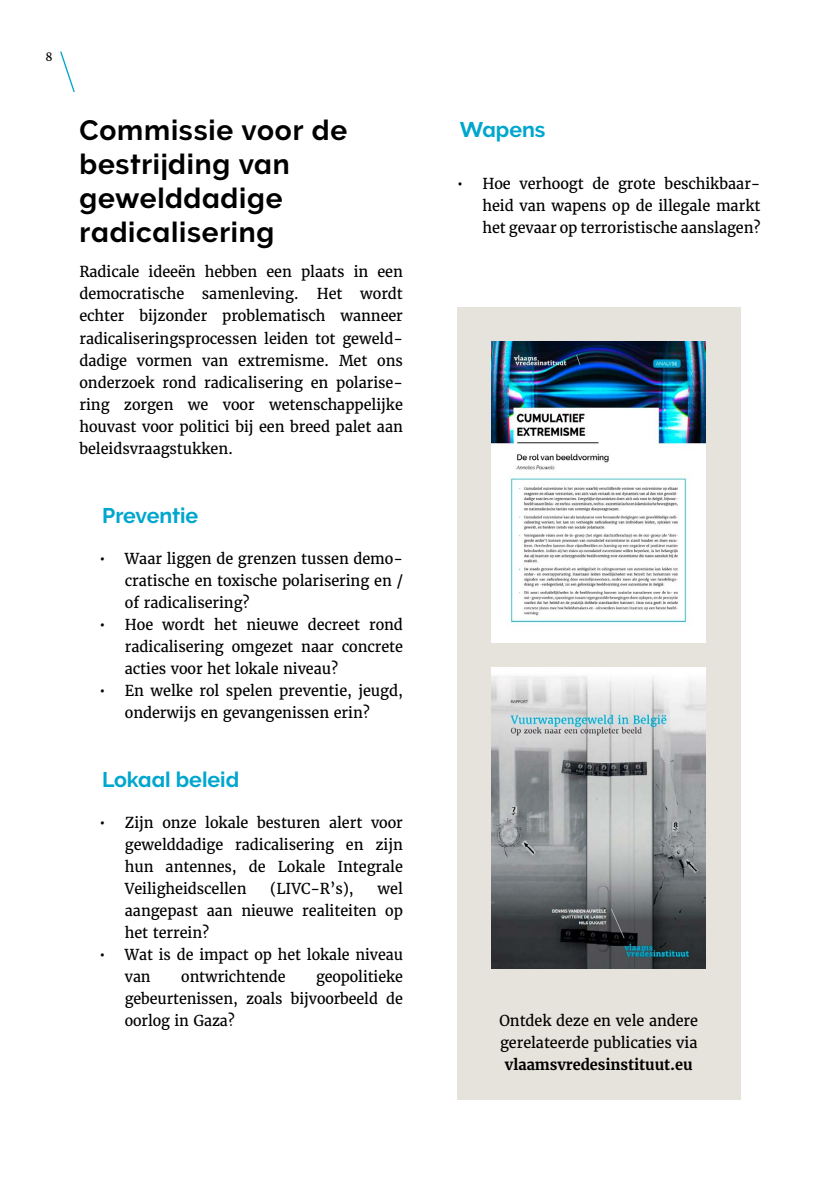
<style>
.page{position:relative;width:840px;height:1191px;background:#fff}
.page>*{position:absolute;margin:0;border:0;box-sizing:border-box;transform-origin:0 0}
._01_-_Titel_binnenwerk{font:700 28px/34px "Raleway";letter-spacing:.025em;color:#000}
._03_-_Tussentitel_-_niveau_1_1__blauw{font:700 21.2px "Raleway";color:#00a6ce}
._02_-_Body_insprong{font:15px/22px "Merriweather";letter-spacing:-.005em;color:#000;text-align:justify}
._02_-_Body_insprong-2{font:15px/22px "Merriweather";letter-spacing:-.005em;color:#000;scale:.96 1}
._02_-_Body_insprong-3{font:700 15px "Merriweather";letter-spacing:-.005em;color:#000}
.t1{font:11.2px "Merriweather";color:#000}
</style>
<div class="page">
<svg style="left:60px;top:51px;width:15px;height:41px"></svg>
<div style="left:456px;top:308px;width:284px;height:792px;background:#e6e2dc"></div>
<img style="left:491px;top:341px;width:214px;height:302px">
<img style="left:491px;top:667px;width:214px;height:301px">
<p class="t1" style="left:46px;top:50px;width:9px">8</p>
<p class="_01_-_Titel_binnenwerk" style="left:79px;top:113px;width:269px">Commissie voor de bestrijding van gewelddadige radicalisering</p>
<p class="_02_-_Body_insprong" style="left:79px;top:261px;width:325px">Radicale ideeën hebben een plaats in een democratische samenleving. Het wordt echter bijzonder problematisch wanneer radicaliseringsprocessen leiden tot geweld&shy;dadige vormen van extremisme. Met ons onderzoek rond radicalisering en polarise&shy;ring zorgen we voor wetenschappelijke houvast voor politici bij een breed palet aan beleidsvraagstukken.</p>
<p class="_03_-_Tussentitel_-_niveau_1_1__blauw" style="left:102px;top:503px;width:98px">Preventie</p>
<p class="_02_-_Body_insprong" style="left:125px;top:547px;width:279px;text-indent:-25px">• Waar liggen de grenzen tussen demo&shy;cratische en toxische polarisering en / of radicalisering?</p>
<p class="_02_-_Body_insprong" style="left:125px;top:613px;width:279px;text-indent:-25px">• Hoe wordt het nieuwe decreet rond radicalisering omgezet naar concrete acties voor het lokale niveau?</p>
<p class="_02_-_Body_insprong" style="left:99px;top:679px;width:305px;text-align:center">• En welke rol spelen preventie, jeugd, onderwijs en gevangenissen erin?</p>
<p class="_03_-_Tussentitel_-_niveau_1_1__blauw" style="left:102px;top:767px;width:138px">Lokaal beleid</p>
<p class="_02_-_Body_insprong" style="left:125px;top:811px;width:279px;text-indent:-25px">• Zijn onze lokale besturen alert voor gewelddadige radicalisering en zijn hun antennes, de Lokale Integrale Veiligheidscellen</p>
<p class="_02_-_Body_insprong" style="left:270px;top:877px;width:85px">(LIVC-R’s),</p>
<p class="_02_-_Body_insprong" style="left:125px;top:877px;width:279px;text-indent:252px">wel aangepast aan nieuwe realiteiten op het terrein?</p>
<p class="_02_-_Body_insprong-2" style="left:125px;top:943px;width:291px;text-indent:-25px">• Wat is de impact op het lokale niveau van</p>
<p class="_02_-_Body_insprong-2" style="left:125px;top:965px;width:291px;text-align:justify;text-indent:191px">geopolitieke gebeurtenissen, zoals bijvoorbeeld de oorlog in Gaza?</p>
<p class="_02_-_Body_insprong-2" style="left:181px;top:965px;width:110px">ontwrichtende</p>
<p class="_03_-_Tussentitel_-_niveau_1_1__blauw" style="left:459px;top:118px;width:87px">Wapens</p>
<p class="_02_-_Body_insprong" style="left:482px;top:173px;width:279px;text-indent:-25px">• Hoe verhoogt de grote beschikbaar&shy;heid van wapens op de illegale markt het gevaar op terroristische aanslagen?</p>
<p class="_02_-_Body_insprong" style="left:499px;top:1009px;width:200px">Ontdek deze en vele andere</p>
<p class="_02_-_Body_insprong" style="left:500px;top:1031px;width:199px">gerelateerde publicaties via</p>
<p class="_02_-_Body_insprong-3" style="left:504px;top:1054px;width:189px">vlaamsvredesinstituut.eu</p>
</div>
